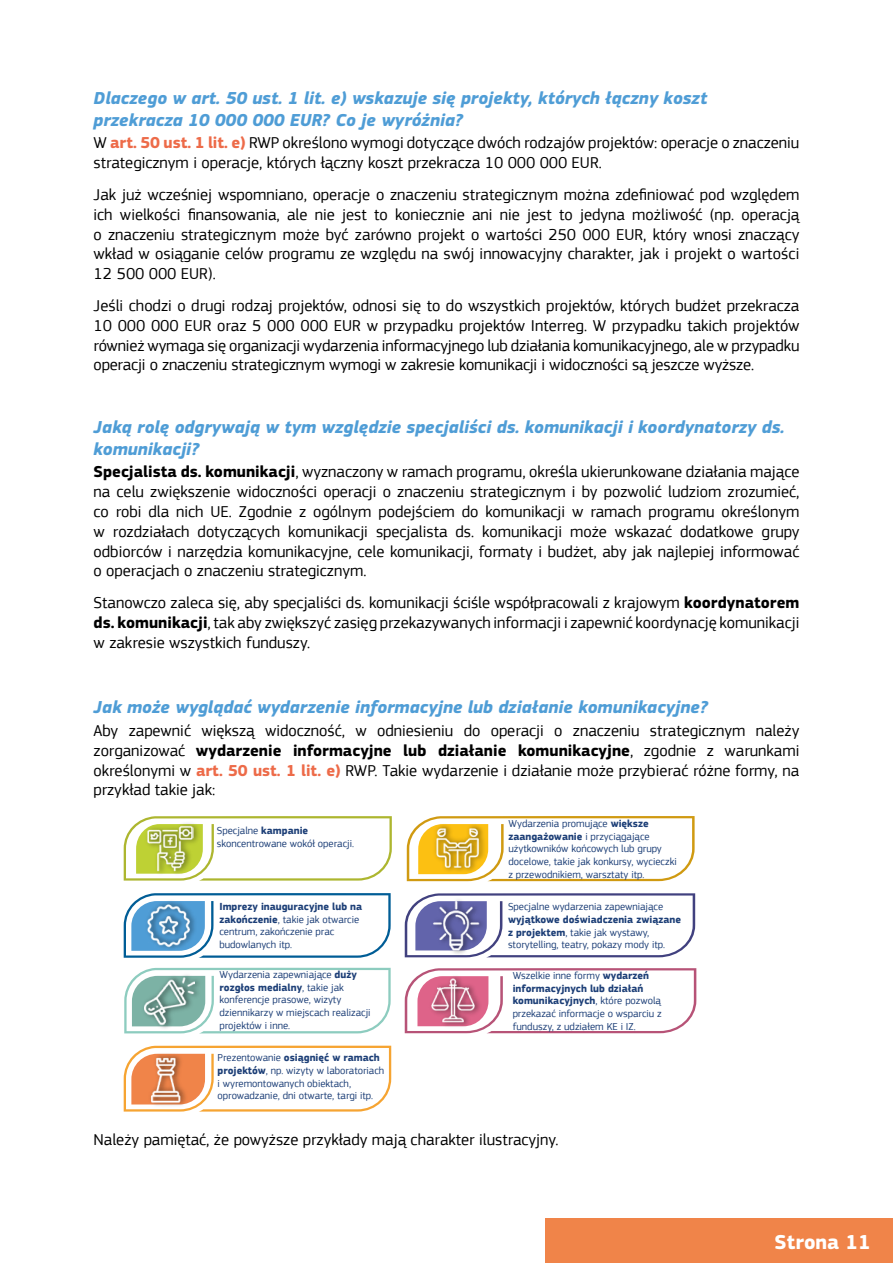
<style>
.page{position:relative;width:893px;height:1263px;background:#fff}
.page>*{position:absolute;margin:0;border:0;box-sizing:border-box;transform-origin:0 0}
.t1{font:700 21px "EC Square Sans Pro";color:#fff}
.t2{font:italic 700 18px/21.6px "EC Square Sans Pro";color:#4f9dd6}
.t3{font:16.5px/19.8px "EC Square Sans Pro";color:#000;text-align:justify}
.t4{font:10.65px/12.8px "EC Square Sans Pro";color:#1d3f77}
.s1{font-weight:700;color:#ed6b49}
.s2{font-weight:700}
</style>
<div class="page">
<svg style="left:124px;top:893px;width:267px;height:65px"></svg>
<svg style="left:405px;top:893px;width:290px;height:64px"></svg>
<svg style="left:124px;top:968px;width:267px;height:65px"></svg>
<svg style="left:405px;top:968px;width:291px;height:65px"></svg>
<svg style="left:124px;top:1045px;width:267px;height:66px"></svg>
<svg style="left:124px;top:816px;width:571px;height:65px"></svg>
<img style="left:142px;top:816px;width:62px;height:65px">
<img style="left:147px;top:823px;width:46px;height:51px">
<img style="left:138px;top:893px;width:66px;height:65px">
<img style="left:143px;top:897px;width:51px;height:56px">
<img style="left:139px;top:968px;width:65px;height:65px">
<img style="left:144px;top:976px;width:50px;height:49px">
<img style="left:133px;top:1045px;width:67px;height:67px">
<img style="left:138px;top:1050px;width:52px;height:58px">
<img style="left:429px;top:816px;width:62px;height:66px">
<img style="left:434px;top:819px;width:46px;height:56px">
<img style="left:425px;top:893px;width:66px;height:65px">
<img style="left:430px;top:899px;width:50px;height:54px">
<img style="left:424px;top:968px;width:63px;height:66px">
<img style="left:429px;top:975px;width:47px;height:52px">
<div style="left:546px;top:1218px;width:347px;height:45px;background:#f08449"></div>
<p class="t2" style="left:94px;top:88px;width:615px">Dlaczego w art. 50 ust. 1 lit. e) wskazuje się projekty, których łączny koszt przekracza 10 000 000 EUR? Co je wyróżnia?</p>
<p class="t3" style="left:94px;top:133px;width:707px">W <span class="s1">art. 50 ust. 1 lit. e)</span> RWP określono wymogi dotyczące dwóch rodzajów projektów: operacje o znaczeniu strategicznym i operacje, których łączny koszt przekracza 10 000 000 EUR.</p>
<p class="t3" style="left:94px;top:185px;width:707px">Jak już wcześniej wspomniano, operacje o znaczeniu strategicznym można zdefiniować pod względem ich wielkości finansowania, ale nie jest to koniecznie ani nie jest to jedyna możliwość (np. operacją o znaczeniu strategicznym może być zarówno projekt o wartości 250 000 EUR, który wnosi znaczący wkład w osiąganie celów programu ze względu na swój innowacyjny charakter, jak i projekt o wartości 12 500 000 EUR).</p>
<p class="t3" style="left:94px;top:296px;width:707px">Jeśli chodzi o drugi rodzaj projektów, odnosi się to do wszystkich projektów, których budżet przekracza 10 000 000 EUR oraz 5 000 000 EUR w przypadku projektów Interreg. W przypadku takich projektów również wymaga się organizacji wydarzenia informacyjnego lub działania komunikacyjnego, ale w przypadku operacji o znaczeniu strategicznym wymogi w zakresie komunikacji i widoczności są jeszcze wyższe.</p>
<p class="t2" style="left:94px;top:417px;width:693px">Jaką rolę odgrywają w tym względzie specjaliści ds. komunikacji i koordynatorzy ds. komunikacji?</p>
<p class="t3" style="left:94px;top:462px;width:707px"><span class="s2">Specjalista ds. komunikacji</span>, wyznaczony w ramach programu, określa ukierunkowane działania mające na celu zwiększenie widoczności operacji o znaczeniu strategicznym i by pozwolić ludziom zrozumieć, co robi dla nich UE. Zgodnie z ogólnym podejściem do komunikacji w ramach programu określonym w rozdziałach dotyczących komunikacji specjalista ds. komunikacji może wskazać dodatkowe grupy odbiorców i narzędzia komunikacyjne, cele komunikacji, formaty i budżet, aby jak najlepiej informować o operacjach o znaczeniu strategicznym.</p>
<p class="t3" style="left:94px;top:593px;width:707px">Stanowczo zaleca się, aby specjaliści ds. komunikacji ściśle współpracowali z krajowym <span class="s2">koordynatorem ds. komunikacji</span>, tak aby zwiększyć zasięg przekazywanych informacji i zapewnić koordynację komunikacji w zakresie wszystkich funduszy.</p>
<p class="t2" style="left:94px;top:697px;width:616px">Jak może wyglądać wydarzenie informacyjne lub działanie komunikacyjne?</p>
<p class="t3" style="left:94px;top:721px;width:707px">Aby zapewnić większą widoczność, w odniesieniu do operacji o znaczeniu strategicznym należy zorganizować <span class="s2">wydarzenie informacyjne lub działanie komunikacyjne</span>, zgodnie z warunkami określonymi w <span class="s1">art. 50 ust. 1 lit. e)</span> RWP. Takie wydarzenie i działanie może przybierać różne formy, na przykład takie jak:</p>
<p class="t4" style="left:217px;top:824px;width:139px">Specjalne <span class="s2">kampanie </span>skoncentrowane wokół operacji.</p>
<p class="t4" style="left:219px;top:900px;width:144px"><span class="s2">Imprezy inauguracyjne lub na zakończenie</span>, takie jak otwarcie centrum, zakończenie prac budowlanych itp.</p>
<p class="t4" style="left:220px;top:968px;width:153px">Wydarzenia zapewniające <span class="s2">duży rozgłos medialny</span>, takie jak konferencje prasowe, wizyty dziennikarzy w miejscach realizacji projektów i inne.</p>
<p class="t4" style="left:218px;top:1051px;width:168px">Prezentowanie <span class="s2">osiągnięć w ramach projektów</span>, np. wizyty w laboratoriach i wyremontowanych obiektach, oprowadzanie, dni otwarte, targi itp.</p>
<p class="t4" style="left:508px;top:817px;width:170px">Wydarzenia promujące <span class="s2">większe zaangażowanie</span> i przyciągające użytkowników końcowych lub grupy docelowe, takie jak konkursy, wycieczki z przewodnikiem, warsztaty itp.</p>
<p class="t4" style="left:508px;top:900px;width:157px">Specjalne wydarzenia zapewniające</p>
<p class="t4" style="left:508px;top:913px;width:174px"><span class="s2">wyjątkowe doświadczenia związane z projektem</span>, takie jak wystawy, storytelling, teatry, pokazy mody itp.</p>
<p class="t4" style="left:513px;top:969px;width:151px">Wszelkie inne formy <span class="s2">wydarzeń informacyjnych lub działań komunikacyjnych</span>, które pozwolą przekazać informacje o wsparciu z funduszy, z udziałem KE i IZ.</p>
<p class="t3" style="left:94px;top:1130px;width:467px">Należy pamiętać, że powyższe przykłady mają charakter ilustracyjny.</p>
<p class="t1" style="left:775px;top:1229px;width:97px">Strona 11</p>
</div>
